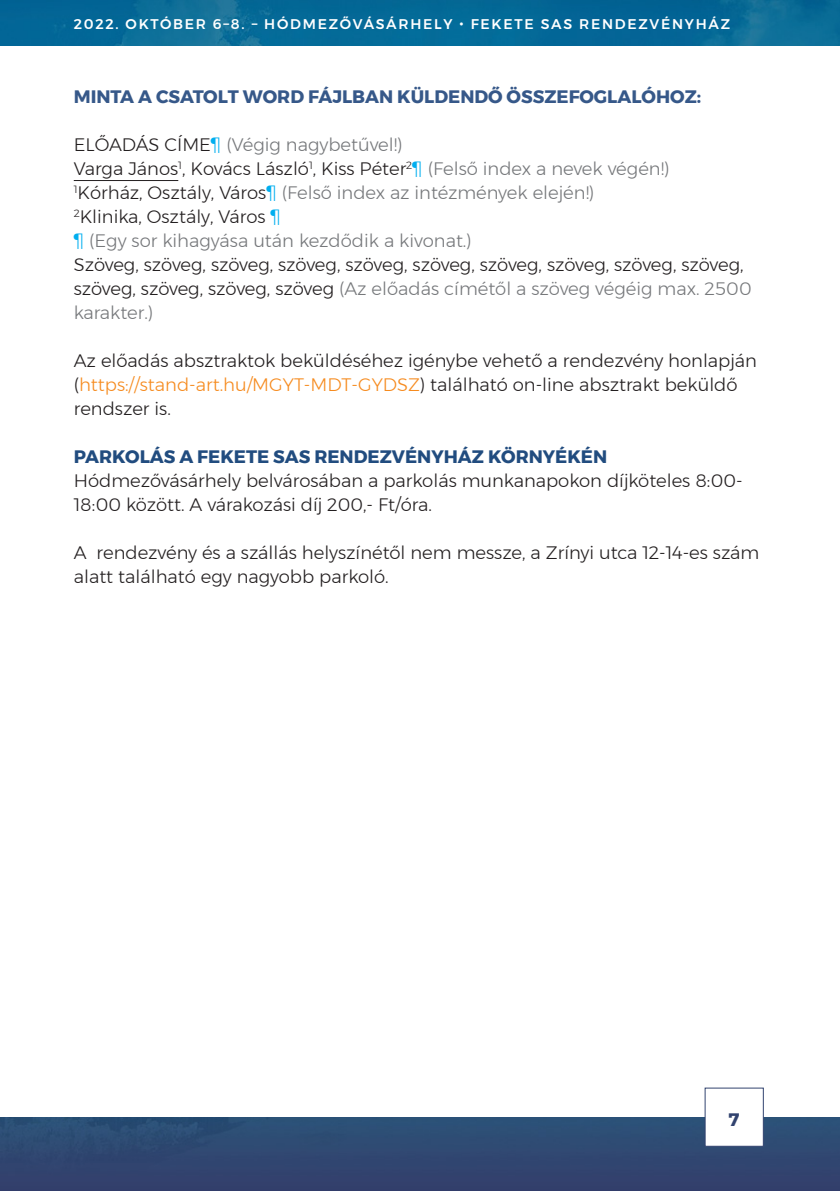
<style>
.page{position:relative;width:840px;height:1191px;background:#fff}
.page>*{position:absolute;margin:0;border:0;box-sizing:border-box;transform-origin:0 0}
.t1{font:300 18px/24px "Montserrat";color:#231f20}
.t2{font:300 18px "Montserrat";color:#76787b}
.Subtitles{font:700 18px "Montserrat";color:#365889}
.Subtitles-2{font:700 18px "Montserrat";color:#214c7f}
.t3{font:700 18px "Montserrat";color:#32436f}
.t4{font:500 14px "Montserrat";letter-spacing:.125em;color:#fff}
.s1{color:#231f20}
.s2{color:#00aeef}
.s3{color:#76787b}
.s4{color:#f68b1f}
</style>
<div class="page">
<img style="left:0;top:0;width:839px;height:45px">
<img style="left:0;top:1117px;width:839px;height:74px">
<div style="left:704px;top:1087px;width:59px;height:59px;background:#fff"></div>
<hr style="left:74px;top:180px;width:104px;height:1px;background:#231f20">
<p class="t4" style="left:74px;top:13px;width:657px">2022. OKTÓBER 6–8. – HÓDMEZŐVÁSÁRHELY • FEKETE SAS RENDEZVÉNYHÁZ</p>
<p class="Subtitles" style="left:74px;top:82px;width:628px">MINTA A CSATOLT WORD FÁJLBAN KÜLDENDŐ ÖSSZEFOGLALÓHOZ:</p>
<p class="t2" style="left:74px;top:131px;width:330px"><span class="s1">ELŐADÁS CÍME</span><span class="s2">¶</span> (Végig nagybetűvel!)</p>
<p class="t1" style="left:74px;top:156px;width:597px">Varga János<sup>1</sup>, Kovács László<sup>1</sup>, Kiss Péter<sup>2</sup><span class="s2">¶</span> <span class="s3">(Felső index a nevek végén!)</span></p>
<p class="t2" style="left:74px;top:179px;width:522px"><sup>1</sup><span class="s1">Kórház, Osztály, Város</span><span class="s2">¶</span> (Felső index az intézmények elején!)</p>
<p class="t1" style="left:74px;top:204px;width:209px"><sup>2</sup>Klinika, Osztály, Város <span class="s2">¶</span></p>
<p class="t2" style="left:74px;top:227px;width:399px"><span class="s2">¶</span> (Egy sor kihagyása után kezdődik a kivonat.)</p>
<p class="t1" style="left:74px;top:252px;width:679px">Szöveg, szöveg, szöveg, szöveg, szöveg, szöveg, szöveg, szöveg, szöveg, szöveg, szöveg, szöveg, szöveg, szöveg <span class="s3">(Az előadás címétől a szöveg végéig max. 2500 karakter.)</span></p>
<p class="t1" style="left:74px;top:348px;width:684px">Az előadás absztraktok beküldéséhez igénybe vehető a rendezvény honlapján</p>
<p class="t1" style="left:74px;top:372px;width:665px">(<span class="s4">https://stand-art.hu/MGYT-MDT-GYDSZ</span>) található on-line absztrakt beküldő rendszer is.</p>
<p class="Subtitles-2" style="left:74px;top:442px;width:534px">PARKOLÁS A FEKETE SAS RENDEZVÉNYHÁZ KÖRNYÉKÉN</p>
<p class="t1" style="left:74px;top:468px;width:670px">Hódmezővásárhely belvárosában a parkolás munkanapokon díjköteles 8:00-<br>18:00 között. A várakozási díj 200,- Ft/óra.</p>
<p class="t1" style="left:74px;top:540px;width:686px">A rendezvény és a szállás helyszínétől nem messze, a Zrínyi utca 12-14-es szám alatt található egy nagyobb parkoló.</p>
<p class="t3" style="left:728px;top:1105px;width:12px">7</p>
</div>
